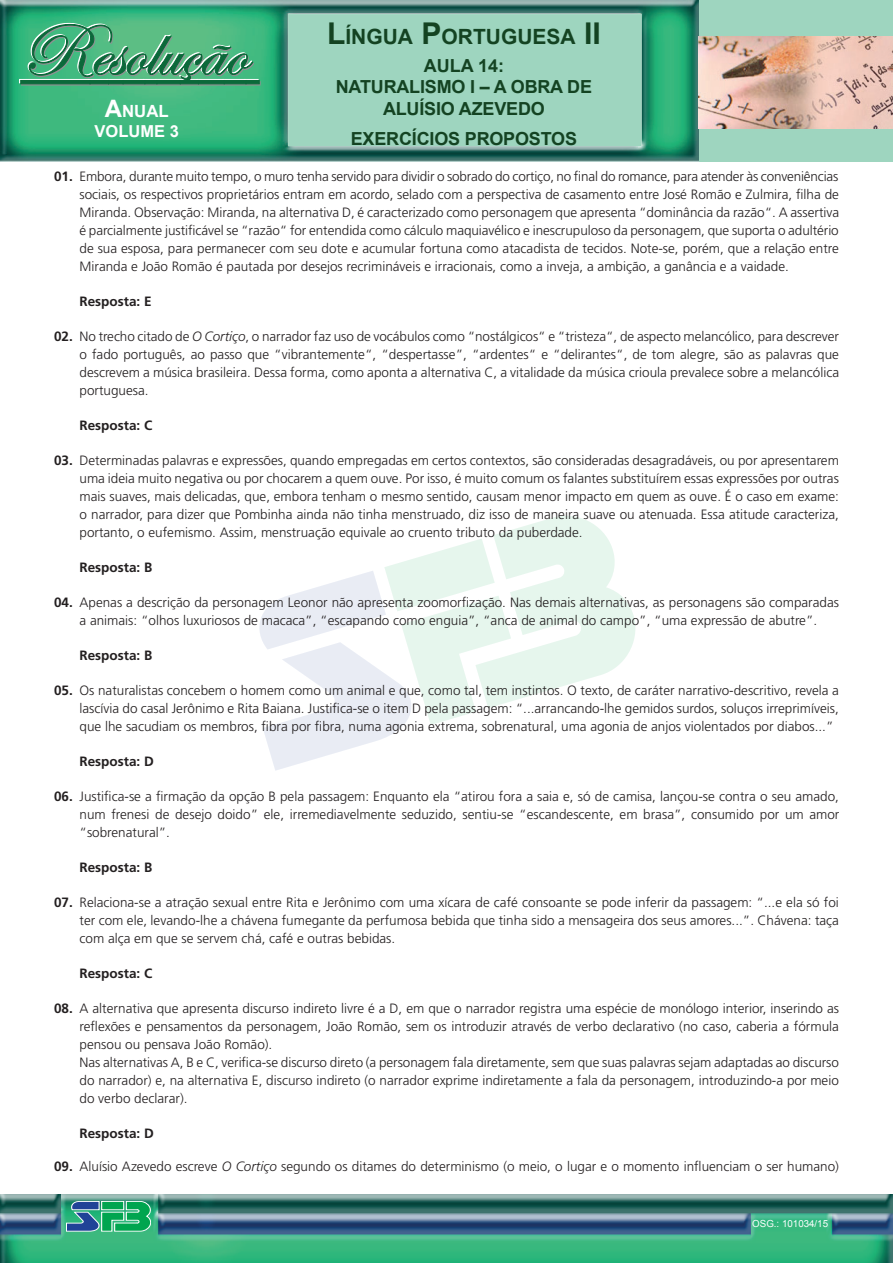
<style>
.page{position:relative;width:893px;height:1263px;background:#fff}
.page>*{position:absolute;margin:0;border:0;box-sizing:border-box;transform-origin:0 0}
.t1{font:700 21px "Arial";color:#144322}
.t2{font:700 18px/21.6px "Arial";letter-spacing:-.01em;color:#144322}
.t3{font:700 16.8px "Arial";color:#fff}
.t4{font:700 16.5px "Arial";color:#fff}
.t5{font:300 13.5px/18px "Frutiger";color:#231f20;text-align:justify}
.t6{font:700 13.5px "Frutiger";color:#231f20}
.t7{font:9.75px "Arial";color:#fff}
.s1{font-size:24px}
.s2{font-style:inherit}
.s3{font-size:30px}
.s4{font-weight:700}
.s5{font-style:italic}
</style>
<div class="page">
<div style="left:0;top:0;width:893px;height:162px;background:#9ed5bf"></div>
<img style="left:0;top:0;width:698px;height:162px">
<img style="left:698px;top:37px;width:195px;height:91px">
<div style="left:19px;top:79px;width:70px;height:4px;border:1px solid #fff"></div>
<svg style="left:20px;top:23px;width:240px;height:62px;background:#52aa7d"></svg>
<div style="left:224px;top:80px;width:22px;height:4px;border:1px solid #0b693a"></div>
<div style="left:246px;top:80px;width:14px;height:4px;border:1px solid #0b693a"></div>
<img style="left:0;top:1195px;width:893px;height:68px">
<svg style="left:66px;top:1201px;width:85px;height:30px;background:#39a184"></svg>
<svg style="left:259px;top:516px;width:376px;height:255px"></svg>
<p class="t3" style="left:105px;top:100px;width:64px"><span class="s1">A</span>NUAL</p>
<p class="t4" style="left:95px;top:120px;width:86px">VOLUME <span class="s2">3</span></p>
<h1 class="t1" style="left:327px;top:23px;width:275px"><span class="s3">L</span>ÍNGUA <span class="s3">P</span>ORTUGUESA <span class="s3">II</span></h1>
<h2 class="t2" style="left:424px;top:55px;width:82px">AULA 14:</h2>
<h2 class="t2" style="left:336px;top:77px;width:14px">NATURA</h2>
<h2 class="t2" style="left:383px;top:77px;width:208px;text-indent:26px">LISMO I – A OBRA DE<br>ALUÍSIO AZEVEDO</h2>
<h2 class="t2" style="left:351px;top:128px;width:178px">EXERCÍCIOS PROPOSTOS</h2>
<p class="t5" style="left:80px;top:167px;width:761px;text-indent:-26px"><span class="s4">01.</span> Embora, durante muito tempo, o muro tenha servido para dividir o sobrado do cortiço, no final do romance, para atender às conveniências sociais, os respectivos proprietários entram em acordo, selado com a perspectiva de casamento entre José Romão e Zulmira, filha de Miranda. Observação: Miranda, na alternativa D, é caracterizado como personagem que apresenta “dominância da razão“. A assertiva é parcialmente justificável se “razão“ for entendida como cálculo maquiavélico e inescrupuloso da personagem, que suporta o adultério de sua esposa, para permanecer com seu dote e acumular fortuna como atacadista de tecidos. Note-se, porém, que a relação entre Miranda e João Romão é pautada por desejos recrimináveis e irracionais, como a inveja, a ambição, a ganância e a vaidade.</p>
<p class="t6" style="left:80px;top:293px;width:74px">Resposta: E</p>
<p class="t5" style="left:80px;top:327px;width:761px;text-indent:-26px"><span class="s4">02.</span> No trecho citado de <span class="s5">O Cortiço</span>, o narrador faz uso de vocábulos como “nostálgicos“ e “tristeza“, de aspecto melancólico, para descrever o fado português, ao passo que “vibrantemente“, “despertasse”, “ardentes“ e “delirantes“, de tom alegre, são as palavras que descrevem a música brasileira. Dessa forma, como aponta a alternativa C, a vitalidade da música crioula prevalece sobre a melancólica portuguesa.</p>
<p class="t6" style="left:80px;top:417px;width:74px">Resposta: C</p>
<p class="t5" style="left:80px;top:451px;width:761px;text-indent:-26px"><span class="s4">03.</span> Determinadas palavras e expressões, quando empregadas em certos contextos, são consideradas desagradáveis, ou por apresentarem uma ideia muito negativa ou por chocarem a quem ouve. Por isso, é muito comum os falantes substituírem essas expressões por outras mais suaves, mais delicadas, que, embora tenham o mesmo sentido, causam menor impacto em quem as ouve. É o caso em exame: o narrador, para dizer que Pombinha ainda não tinha menstruado, diz isso de maneira suave ou atenuada. Essa atitude caracteriza, portanto, o eufemismo. Assim, menstruação equivale ao cruento tributo da puberdade.</p>
<p class="t6" style="left:80px;top:559px;width:74px">Resposta: B</p>
<p class="t5" style="left:54px;top:593px;width:786px;text-align:center"><span class="s4">04.</span> Apenas a descrição da personagem Leonor não apresenta zoomorfização. Nas demais alternativas, as personagens são comparadas a animais: “olhos luxuriosos de macaca”, “escapando como enguia”, “anca de animal do campo”, “uma expressão de abutre”.</p>
<p class="t6" style="left:80px;top:647px;width:74px">Resposta: B</p>
<p class="t5" style="left:80px;top:681px;width:761px;text-indent:-26px"><span class="s4">05.</span> Os naturalistas concebem o homem como um animal e que, como tal, tem instintos. O texto, de caráter narrativo-descritivo, revela a lascívia do casal Jerônimo e Rita Baiana. Justifica-se o item D pela passagem: “...arrancando-lhe gemidos surdos, soluços irreprimíveis, que lhe sacudiam os membros, fibra por fibra, numa agonia extrema, sobrenatural, uma agonia de anjos violentados por diabos...”</p>
<p class="t6" style="left:80px;top:753px;width:76px">Resposta: D</p>
<p class="t5" style="left:80px;top:787px;width:761px;text-indent:-26px"><span class="s4">06.</span> Justifica-se a firmação da opção B pela passagem: Enquanto ela “atirou fora a saia e, só de camisa, lançou-se contra o seu amado, num frenesi de desejo doido” ele, irremediavelmente seduzido, sentiu-se “escandescente, em brasa”, consumido por um amor “sobrenatural”.</p>
<p class="t6" style="left:80px;top:859px;width:74px">Resposta: B</p>
<p class="t5" style="left:80px;top:893px;width:761px;text-indent:-26px"><span class="s4">07.</span> Relaciona-se a atração sexual entre Rita e Jerônimo com uma xícara de café consoante se pode inferir da passagem: “...e ela só foi ter com ele, levando-lhe a chávena fumegante da perfumosa bebida que tinha sido a mensageira dos seus amores...”. Chávena: taça com alça em que se servem chá, café e outras bebidas.</p>
<p class="t6" style="left:80px;top:965px;width:74px">Resposta: C</p>
<p class="t5" style="left:80px;top:999px;width:761px;text-align:left;text-indent:-26px"><span class="s4">08.</span> A alternativa que apresenta discurso indireto livre é a D, em que o narrador registra uma espécie de monólogo interior, inserindo as reflexões e pensamentos da personagem, João Romão, sem os introduzir através de verbo declarativo (no caso, caberia a fórmula pensou ou pensava João Romão).<br>Nas alternativas A, B e C, verifica-se discurso direto (a personagem fala diretamente, sem que suas palavras sejam adaptadas ao discurso do narrador) e, na alternativa E, discurso indireto (o narrador exprime indiretamente a fala da personagem, introduzindo-a por meio do verbo declarar).</p>
<p class="t6" style="left:80px;top:1125px;width:76px">Resposta: D</p>
<p class="t5" style="left:54px;top:1157px;width:786px"><span class="s4">09.</span> Aluísio Azevedo escreve <span class="s5">O Cortiço</span> segundo os ditames do determinismo (o meio, o lugar e o momento influenciam o ser humano)</p>
<p class="t7" style="left:752px;top:1217px;width:77px">OSG.: 101034/15</p>
</div>
